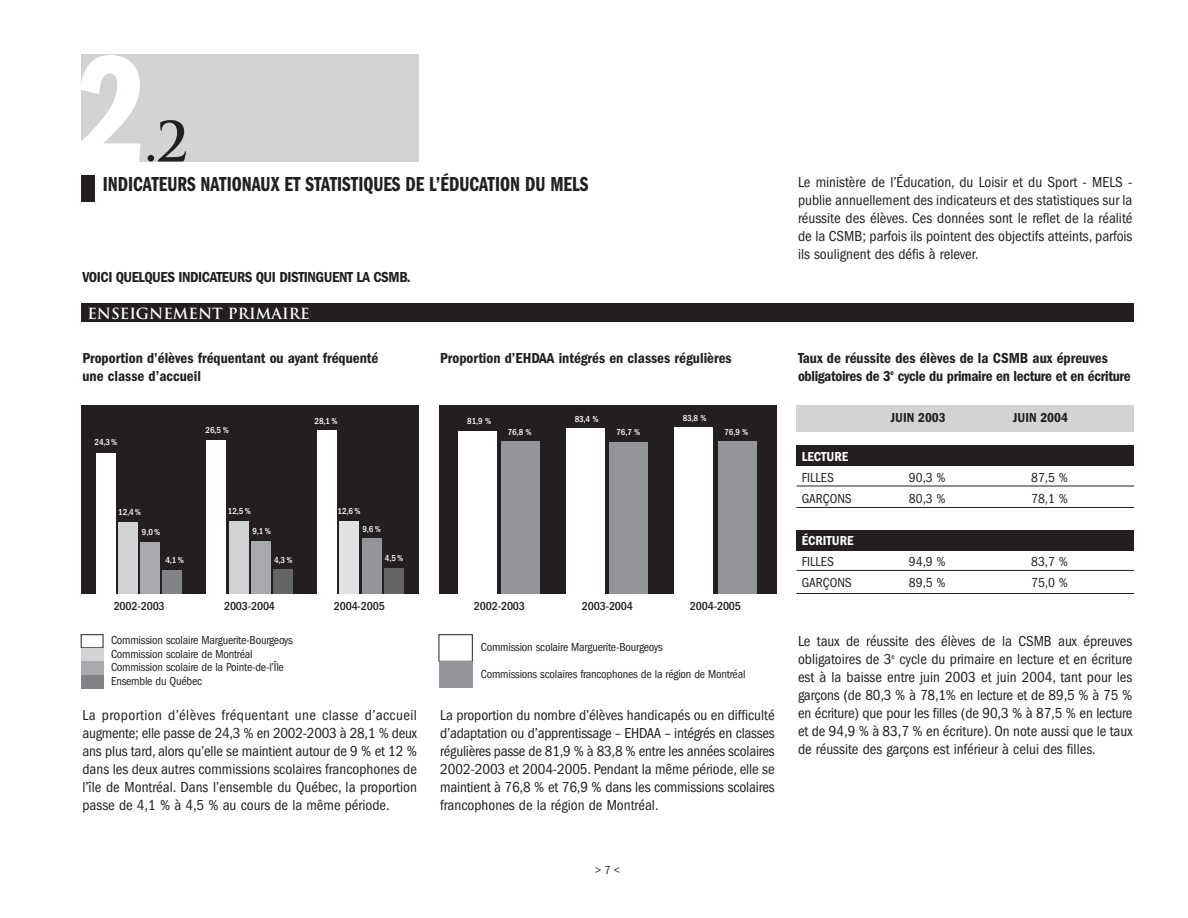
<style>
.page{position:relative;width:1188px;height:918px;background:#fff}
.page>*{position:absolute;margin:0;border:0;box-sizing:border-box;transform-origin:0 0}
.t1{font:160.5px "Franklin Gothic Demi Cmpr";color:#fff}
.t2{font:700 54px "Trajan";color:#231f20}
.t3{font:21px "Franklin Gothic Demi Cmpr";color:#231f20}
.t4{font:condensed 15px/18px "Franklin Gothic";color:#231f20;text-align:justify}
.t5{font:600 condensed 15px/18px "Franklin Gothic";color:#231f20}
.t6{font:600 condensed 15px/18px "Franklin Gothic";letter-spacing:-.02em;color:#231f20}
.t7{font:600 condensed 15px "Franklin Gothic";letter-spacing:-.025em;color:#231f20}
.t8{font:700 15px "Trajan";color:#fff}
.t9{font:condensed 13.5px "Franklin Gothic";color:#231f20}
.t10{font:600 condensed 13.5px "Franklin Gothic";color:#231f20}
.t11{font:600 condensed 13.5px "Franklin Gothic";color:#fff}
.t12{font:condensed 12px/13.5px "Franklin Gothic";letter-spacing:-.015em;color:#231f20}
.t13{font:500 condensed 12px "Franklin Gothic";letter-spacing:-.015em;color:#231f20}
.t14{font:500 condensed 9px "Franklin Gothic";letter-spacing:-.015em;color:#fff}
</style>
<div class="page">
<div style="left:796px;top:530px;width:338px;height:20px;background:#231f20"></div>
<div style="left:796px;top:446px;width:338px;height:20px;background:#231f20"></div>
<div style="left:81px;top:405px;width:337px;height:189px;background:#231f20"></div>
<div style="left:439px;top:405px;width:337px;height:189px;background:#231f20"></div>
<div style="left:501px;top:442px;width:39px;height:152px;background:#939598"></div>
<div style="left:610px;top:442px;width:38px;height:152px;background:#939598"></div>
<div style="left:718px;top:442px;width:39px;height:152px;background:#939598"></div>
<div style="left:458px;top:432px;width:39px;height:162px;background:#fff"></div>
<div style="left:566px;top:429px;width:39px;height:165px;background:#fff"></div>
<div style="left:674px;top:428px;width:39px;height:166px;background:#fff"></div>
<div style="left:81px;top:634px;width:22px;height:14px;border:1px solid #231f20"></div>
<div style="left:81px;top:648px;width:22px;height:14px;background:#d1d3d4"></div>
<div style="left:81px;top:662px;width:22px;height:13px;background:#a7a9ac"></div>
<div style="left:81px;top:675px;width:22px;height:13px;background:#808285"></div>
<div style="left:439px;top:662px;width:33px;height:26px;background:#939598"></div>
<hr style="left:796px;top:486px;width:338px;height:1px;background:#231f20">
<div style="left:81px;top:54px;width:337px;height:108px;background:#d1d3d4"></div>
<div style="left:81px;top:176px;width:13px;height:26px;background:#231f20"></div>
<div style="left:81px;top:304px;width:1053px;height:18px;background:#231f20"></div>
<hr style="left:796px;top:570px;width:338px;height:1px;background:#231f20">
<hr style="left:796px;top:593px;width:338px;height:1px;background:#231f20">
<div style="left:796px;top:405px;width:338px;height:27px;background:#d1d3d4"></div>
<hr style="left:796px;top:507px;width:338px;height:1px;background:#231f20">
<div style="left:162px;top:571px;width:20px;height:23px;background:#808285"></div>
<div style="left:273px;top:570px;width:20px;height:24px;background:#636466"></div>
<div style="left:384px;top:568px;width:20px;height:26px;background:#636466"></div>
<div style="left:140px;top:542px;width:20px;height:52px;background:#a7a9ac"></div>
<div style="left:251px;top:542px;width:20px;height:52px;background:#a7a9ac"></div>
<div style="left:362px;top:539px;width:20px;height:55px;background:#939598"></div>
<div style="left:118px;top:522px;width:20px;height:72px;background:#d1d3d4"></div>
<div style="left:229px;top:522px;width:20px;height:72px;background:#d1d3d4"></div>
<div style="left:339px;top:521px;width:20px;height:73px;background:#e1e2e3"></div>
<div style="left:96px;top:453px;width:20px;height:141px;background:#fff"></div>
<div style="left:206px;top:440px;width:20px;height:154px;background:#fff"></div>
<div style="left:317px;top:431px;width:20px;height:163px;background:#fff"></div>
<h1 class="t1" style="left:76px;top:57px;width:70px">2</h1>
<h2 class="t2" style="left:144px;top:111px;width:46px">.2</h2>
<h3 class="t3" style="left:103px;top:177px;width:487px">INDICATEURS NATIONAUX ET STATISTIQUES DE L’ÉDUCATION DU MELS</h3>
<p class="t7" style="left:82px;top:271px;width:330px">VOICI QUELQUES INDICATEURS QUI DISTINGUENT LA CSMB.</p>
<p class="t8" style="left:87px;top:305px;width:224px">ENSEIGNEMENT PRIMAIRE</p>
<p class="t5" style="left:82px;top:350px;width:297px">Proportion d’élèves fréquentant ou ayant fréquenté une classe d’accueil</p>
<p class="t5" style="left:440px;top:350px;width:293px">Proportion d’EHDAA intégrés en classes régulières</p>
<p class="t14" style="left:206px;top:427px;width:25px">26,5 %</p>
<p class="t14" style="left:315px;top:418px;width:24px">28,1 %</p>
<p class="t14" style="left:467px;top:418px;width:25px">81,9 %</p>
<p class="t14" style="left:508px;top:429px;width:25px">76,8 %</p>
<p class="t14" style="left:575px;top:416px;width:25px">83,4 %</p>
<p class="t14" style="left:616px;top:429px;width:25px">76,7 %</p>
<p class="t14" style="left:95px;top:439px;width:24px">24,3 %</p>
<p class="t14" style="left:118px;top:509px;width:24px">12,4 %</p>
<p class="t14" style="left:228px;top:508px;width:24px">12,5 %</p>
<p class="t14" style="left:338px;top:508px;width:24px">12,6 %</p>
<p class="t14" style="left:142px;top:529px;width:20px">9,0 %</p>
<p class="t14" style="left:252px;top:528px;width:20px">9,1 %</p>
<p class="t14" style="left:362px;top:526px;width:20px">9,6 %</p>
<p class="t14" style="left:165px;top:557px;width:20px">4,1 %</p>
<p class="t14" style="left:274px;top:557px;width:20px">4,3 %</p>
<p class="t14" style="left:385px;top:555px;width:20px">4,5 %</p>
<p class="t13" style="left:114px;top:602px;width:53px">2002-2003</p>
<p class="t13" style="left:224px;top:602px;width:53px">2003-2004</p>
<p class="t13" style="left:334px;top:602px;width:53px">2004-2005</p>
<p class="t13" style="left:474px;top:602px;width:53px">2002-2003</p>
<p class="t13" style="left:582px;top:602px;width:53px">2003-2004</p>
<p class="t14" style="left:683px;top:415px;width:25px">83,8 %</p>
<p class="t14" style="left:724px;top:429px;width:25px">76,9 %</p>
<p class="t13" style="left:690px;top:602px;width:53px">2004-2005</p>
<p class="t12" style="left:111px;top:634px;width:184px">Commission scolaire Marguerite-Bourgeoys Commission scolaire de Montréal Commission scolaire de la Pointe-de-l’Île Ensemble du Québec</p>
<p class="t12" style="left:481px;top:641px;width:184px">Commission scolaire Marguerite-Bourgeoys</p>
<p class="t12" style="left:481px;top:668px;width:266px">Commissions scolaires francophones de la région de Montréal</p>
<p class="t4" style="left:82px;top:708px;width:336px">La proportion d’élèves fréquentant une classe d’accueil augmente; elle passe de 24,3 % en 2002-2003 à 28,1 % deux ans plus tard, alors qu’elle se maintient autour de 9 % et 12 % dans les deux autres commissions scolaires francophones de l’île de Montréal. Dans l’ensemble du Québec, la proportion passe de 4,1 % à 4,5 % au cours de la même période.</p>
<p class="t4" style="left:440px;top:708px;width:336px">La proportion du nombre d’élèves handicapés ou en difficulté d’adaptation ou d’apprentissage – EHDAA – intégrés en classes régulières passe de 81,9 % à 83,8 % entre les années scolaires 2002-2003 et 2004-2005. Pendant la même période, elle se maintient à 76,8 % et 76,9 % dans les commissions scolaires francophones de la région de Montréal.</p>
<p class="t12" style="left:595px;top:864px;width:26px">&gt; 7 &lt;</p>
<p class="t4" style="left:798px;top:174px;width:336px">Le ministère de l’Éducation, du Loisir et du Sport - MELS - publie annuellement des indicateurs et des statistiques sur la réussite des élèves. Ces données sont le reflet de la réalité de la CSMB; parfois ils pointent des objectifs atteints, parfois ils soulignent des défis à relever.</p>
<p class="t6" style="left:798px;top:350px;width:334px">Taux de réussite des élèves de la CSMB aux épreuves obligatoires de 3<sup>e</sup> cycle du primaire en lecture et en écriture</p>
<p class="t10" style="left:891px;top:413px;width:56px">JUIN 2003</p>
<p class="t10" style="left:1013px;top:413px;width:56px">JUIN 2004</p>
<p class="t11" style="left:802px;top:451px;width:48px">LECTURE</p>
<p class="t9" style="left:802px;top:473px;width:34px">FILLES</p>
<p class="t9" style="left:909px;top:473px;width:38px">90,3 %</p>
<p class="t9" style="left:1031px;top:473px;width:38px">87,5 %</p>
<p class="t9" style="left:802px;top:494px;width:52px">GARÇONS</p>
<p class="t9" style="left:909px;top:494px;width:38px">80,3 %</p>
<p class="t9" style="left:1031px;top:494px;width:38px">78,1 %</p>
<p class="t11" style="left:802px;top:536px;width:53px">ÉCRITURE</p>
<p class="t9" style="left:802px;top:557px;width:34px">FILLES</p>
<p class="t9" style="left:909px;top:557px;width:38px">94,9 %</p>
<p class="t9" style="left:1031px;top:557px;width:38px">83,7 %</p>
<p class="t9" style="left:802px;top:578px;width:52px">GARÇONS</p>
<p class="t9" style="left:909px;top:578px;width:38px">89,5 %</p>
<p class="t9" style="left:1031px;top:578px;width:38px">75,0 %</p>
<p class="t4" style="left:798px;top:633px;width:336px">Le taux de réussite des élèves de la CSMB aux épreuves obligatoires de 3<sup>e</sup> cycle du primaire en lecture et en écriture est à la baisse entre juin 2003 et juin 2004, tant pour les garçons (de 80,3 % à 78,1% en lecture et de 89,5 % à 75 % en écriture) que pour les filles (de 90,3 % à 87,5 % en lecture et de 94,9 % à 83,7 % en écriture). On note aussi que le taux de réussite des garçons est inférieur à celui des filles.</p>
</div>
